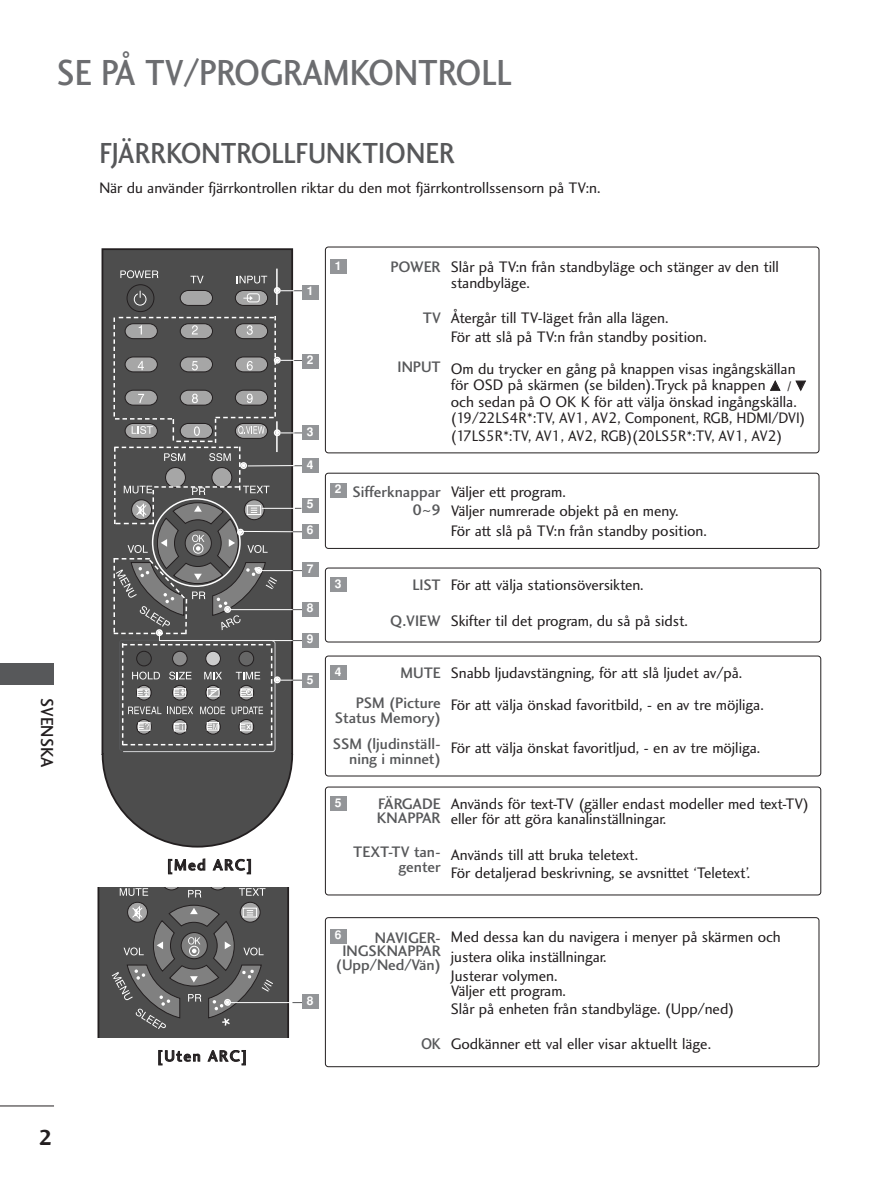
<style>
.page{position:relative;width:893px;height:1190px;background:#fff}
.page>*{position:absolute;margin:0;border:0;box-sizing:border-box;transform-origin:0 0}
.t1{font:37.5px "Charlotte Sans Medium Plain";color:#6c6d70;scale:.9 1}
.t2{font:30px "Charlotte Sans Medium Plain";color:#57585a;scale:.9 1}
.t3{font:22.5px "Charlotte Sans Bold Plain";color:#231f20}
.t4{font:18px "Charlotte Sans Medium Plain";color:#231f20;scale:.95 1}
.t5{font:16.05px "Charlotte Sans Medium Plain";color:#57585a;scale:.9 1}
.t6{font:15.75px/19.5px "Charlotte Sans Book Plain";letter-spacing:-.005em;color:#231f20}
.t7{font:15.75px/13.5px "Charlotte Sans Medium Plain";color:#57585a;text-align:right}
.t8{font:15.75px "Charlotte Sans Book Plain";letter-spacing:-.005em;color:#231f20;scale:.95 1}
.t9{font:15.75px "Charlotte Sans Medium Plain";letter-spacing:.09em;color:#231f20}
.t10{font:700 12px "Helvetica";color:#fff}
.s1{font-family:"FZDING33";font-size:10.5px}
.s2{font-family:"Helvetica"}
</style>
<div class="page">
<hr style="left:0;top:1105px;width:54px;height:1px;background:#231f20">
<div style="left:0;top:663px;width:54px;height:22px;background:#57585a"></div>
<svg style="left:101px;top:248px;width:193px;height:600px;background:#656565"></svg>
<hr style="left:276px;top:268px;width:2px;height:37px;background:#fff">
<div style="left:302px;top:498px;width:17px;height:14px;background:#939598"></div>
<div style="left:302px;top:285px;width:17px;height:14px;background:#939598"></div>
<div style="left:302px;top:354px;width:17px;height:14px;background:#939598"></div>
<div style="left:302px;top:426px;width:17px;height:14px;background:#939598"></div>
<div style="left:302px;top:458px;width:17px;height:15px;background:#939598"></div>
<div style="left:302px;top:524px;width:17px;height:14px;background:#939598"></div>
<div style="left:302px;top:673px;width:17px;height:14px;background:#939598"></div>
<div style="left:302px;top:563px;width:17px;height:14px;background:#939598"></div>
<div style="left:302px;top:602px;width:17px;height:14px;background:#939598"></div>
<div style="left:302px;top:633px;width:17px;height:14px;background:#939598"></div>
<svg style="left:113px;top:270px;width:202px;height:482px;background:#6f6f6f"></svg>
<svg style="left:325px;top:246px;width:496px;height:396px"></svg>
<div style="left:330px;top:483px;width:16px;height:14px;background:#939598"></div>
<div style="left:330px;top:259px;width:16px;height:15px;background:#939598"></div>
<div style="left:330px;top:577px;width:16px;height:15px;background:#939598"></div>
<div style="left:325px;top:655px;width:496px;height:121px;border:1px solid #231f20;border-radius:3px"></div>
<div style="left:330px;top:665px;width:16px;height:15px;background:#939598"></div>
<div style="left:325px;top:917px;width:494px;height:150px;border:1px solid #231f20;border-radius:3px"></div>
<div style="left:325px;top:786px;width:496px;height:109px;border:1px solid #231f20;border-radius:3px"></div>
<div style="left:330px;top:929px;width:16px;height:14px;background:#939598"></div>
<div style="left:330px;top:796px;width:16px;height:14px;background:#939598"></div>
<svg style="left:98px;top:887px;width:204px;height:150px;background:#646464"></svg>
<div style="left:224px;top:998px;width:7px;height:7px;border:2px solid #fff;border-radius:50%"></div>
<div style="left:302px;top:994px;width:17px;height:15px;background:#939598"></div>
<h1 class="t1" style="left:57px;top:58px;width:507px">SE PÅ TV/PROGRAMKONTROLL</h1>
<h2 class="t2" style="left:99px;top:142px;width:396px">FJÄRRKONTROLLFUNKTIONER</h2>
<p class="t6" style="left:99px;top:180px;width:502px">När du använder fjärrkontrollen riktar du den mot fjärrkontrollssensorn på TV:n.</p>
<p class="t4" style="left:54px;top:698px;width:75px;rotate:90deg">SVENSKA</p>
<h3 class="t3" style="left:39px;top:1128px;width:15px">2</h3>
<p class="t9" style="left:167px;top:859px;width:87px">[Med ARC]</p>
<p class="t9" style="left:157px;top:1050px;width:92px">[Uten ARC]</p>
<p class="t10" style="left:307px;top:287px;width:8px">1</p>
<p class="t10" style="left:307px;top:355px;width:8px">2</p>
<p class="t10" style="left:307px;top:427px;width:8px">3</p>
<p class="t10" style="left:307px;top:460px;width:8px">4</p>
<p class="t10" style="left:307px;top:500px;width:8px">5</p>
<p class="t10" style="left:307px;top:526px;width:8px">6</p>
<p class="t10" style="left:307px;top:564px;width:8px">7</p>
<p class="t10" style="left:307px;top:603px;width:8px">8</p>
<p class="t10" style="left:307px;top:634px;width:8px">9</p>
<p class="t10" style="left:307px;top:675px;width:8px">5</p>
<p class="t10" style="left:307px;top:996px;width:8px">8</p>
<p class="t10" style="left:335px;top:261px;width:8px">1</p>
<p class="t7" style="left:390px;top:261px;width:52px">POWER</p>
<p class="t7" style="left:423px;top:312px;width:20px">TV</p>
<p class="t7" style="left:397px;top:362px;width:45px">INPUT</p>
<p class="t6" style="left:451px;top:259px;width:329px;line-height:16.5px">Slår på TV:n från standbyläge och stänger av den till standbyläge.</p>
<p class="t6" style="left:451px;top:309px;width:257px">Återgår till TV-läget från alla lägen.<br>För att slå på TV:n från standby position.</p>
<p class="t6" style="left:451px;top:361px;width:356px;line-height:16.5px">Om du trycker en gång på knappen visas ingångskällan för OSD på skärmen (se bilden).Tryck på knappen <span class="s1">D</span> <sub>/</sub> <span class="s1">E </span>och sedan på O OK K för att välja önskad ingångskälla. (19/22LS4R*:TV, AV1, AV2, Component, RGB, HDMI/DVI)</p>
<p class="t8" style="left:451px;top:430px;width:350px">(17LS5R*:TV, AV1, AV2, RGB)(20LS5R*:TV, AV1, AV2)</p>
<p class="t10" style="left:335px;top:484px;width:8px">2</p>
<p class="t7" style="left:352px;top:484px;width:90px;line-height:18px">Sifferknappar<br>0<span class="s2">~</span>9</p>
<p class="t6" style="left:451px;top:483px;width:257px">Väljer ett program.<br>Väljer numrerade objekt på en meny.<br>För att slå på TV:n från standby position.</p>
<p class="t10" style="left:335px;top:579px;width:8px">3</p>
<p class="t7" style="left:412px;top:580px;width:30px">LIST</p>
<p class="t7" style="left:390px;top:616px;width:52px">Q.VIEW</p>
<p class="t6" style="left:451px;top:576px;width:194px">För att välja stationsöversikten.</p>
<p class="t6" style="left:451px;top:612px;width:239px">Skifter til det program, du så på sidst.</p>
<p class="t10" style="left:335px;top:667px;width:8px">4</p>
<p class="t7" style="left:355px;top:659px;width:87px;line-height:30px">MUTE<br>PSM (Picture</p>
<p class="t7" style="left:333px;top:707px;width:110px;line-height:25.5px;text-align:left">Status Memory)<br>SSM (ljudinställ-</p>
<p class="t7" style="left:349px;top:753px;width:93px">ning i minnet)</p>
<p class="t6" style="left:451px;top:658px;width:314px;line-height:31.5px">Snabb ljudavstängning, för att slå ljudet av/på.<br>För att välja önskad favoritbild, - en av tre möjliga.</p>
<p class="t6" style="left:451px;top:739px;width:311px">För att välja önskat favoritljud, - en av tre möjliga.</p>
<p class="t10" style="left:335px;top:798px;width:8px">5</p>
<p class="t7" style="left:377px;top:799px;width:66px;text-align:left">FÄRGADE<br>KNAPPAR</p>
<p class="t7" style="left:353px;top:846px;width:89px;line-height:15px">TEXT-TV tan&shy;genter</p>
<p class="t6" style="left:451px;top:798px;width:360px;line-height:15px">Används för text-TV (gäller endast modeller med text-TV) eller för att göra kanalinställningar.</p>
<p class="t6" style="left:451px;top:847px;width:301px;line-height:18px">Används till att bruka teletext.<br>För detaljerad beskrivning, se avsnittet ‘Teletext’.</p>
<p class="t10" style="left:335px;top:930px;width:8px">6</p>
<p class="t7" style="left:336px;top:932px;width:106px">NAVIGER-<br>INGSKNAPPAR (Upp/Ned/Vän)</p>
<p class="t5" style="left:421px;top:1037px;width:24px">OK</p>
<p class="t6" style="left:451px;top:928px;width:331px">Med dessa kan du navigera i menyer på skärmen och justera olika inställningar.<br>Justerar volymen.</p>
<p class="t6" style="left:451px;top:983px;width:285px;line-height:18px">Väljer ett program.<br>Slår på enheten från standbyläge. (Upp/ned)</p>
<p class="t6" style="left:451px;top:1035px;width:262px">Godkänner ett val eller visar aktuellt läge.</p>
</div>
